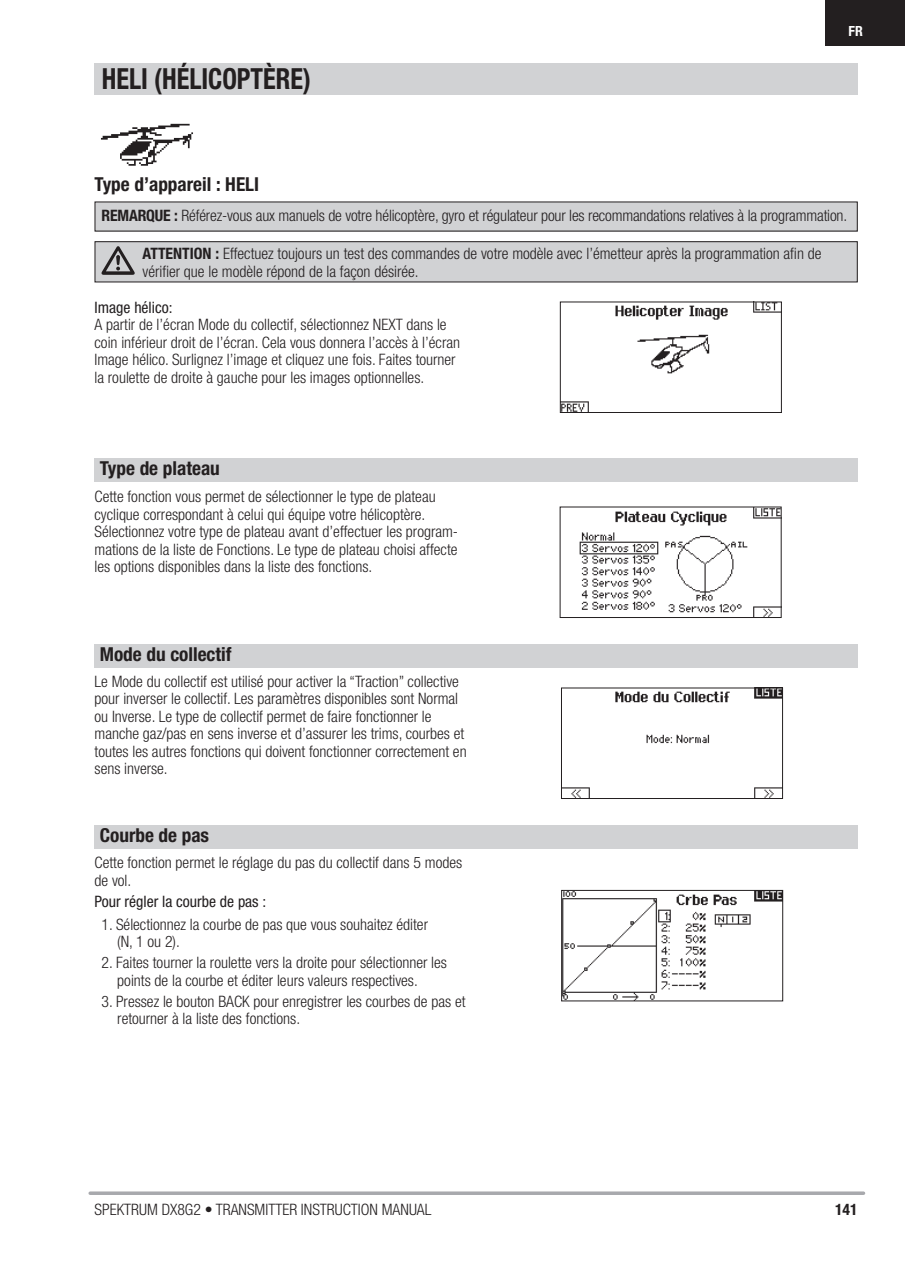
<style>
.page{position:relative;width:905px;height:1272px;background:#fff}
.page>*{position:absolute;margin:0;border:0;box-sizing:border-box;transform-origin:0 0}
.t1{font:700 condensed 29.05px "Helvetica Neue LT Std";color:#231f20;scale:.9 1}
.t2{font:700 condensed 19.25px "Helvetica Neue LT Std";color:#231f20}
.t3{font:300 condensed 15.75px/17.5px "Helvetica Neue LT Std";color:#231f20}
.t4{font:condensed 15.75px "Helvetica Neue LT Std";color:#231f20}
.t5{font:700 condensed 15.75px "Helvetica Neue LT Std";color:#231f20}
.t6{font:700 condensed 14px "Helvetica Neue LT Std";color:#fff}
.s1{font-weight:700}
</style>
<div class="page">
<svg style="left:90px;top:1191px;width:773px;height:4px;background:#b2b3b6"></svg>
<div style="left:825px;top:0;width:80px;height:45px;background:#231f20"></div>
<div style="left:95px;top:242px;width:762px;height:40px;background:#d1d2d4"></div>
<div style="left:94px;top:241px;width:763px;height:41px;border:1px solid #231f20"></div>
<div style="left:95px;top:202px;width:762px;height:29px;background:#d1d2d4"></div>
<img style="left:100px;top:123px;width:93px;height:43px">
<svg style="left:102px;top:246px;width:33px;height:29px"></svg>
<div style="left:94px;top:63px;width:763px;height:31px;background:#d1d2d4"></div>
<div style="left:94px;top:458px;width:763px;height:24px;background:#d1d2d4"></div>
<div style="left:94px;top:644px;width:763px;height:24px;background:#d1d2d4"></div>
<div style="left:94px;top:825px;width:763px;height:24px;background:#d1d2d4"></div>
<img style="left:562px;top:303px;width:217px;height:108px">
<div style="left:560px;top:301px;width:221px;height:112px;border:1px solid #231f20"></div>
<img style="left:579px;top:508px;width:200px;height:108px">
<div style="left:559px;top:506px;width:222px;height:112px;border:1px solid #231f20"></div>
<img style="left:563px;top:689px;width:218px;height:108px">
<div style="left:561px;top:687px;width:222px;height:112px;border:1px solid #231f20"></div>
<img style="left:563px;top:892px;width:218px;height:107px">
<div style="left:561px;top:890px;width:222px;height:111px;border:1px solid #231f20"></div>
<h1 class="t1" style="left:102px;top:61px;width:234px">HELI (HÉLICOPTÈRE)</h1>
<p class="t6" style="left:848px;top:23px;width:16px">FR</p>
<p class="t2" style="left:94px;top:172px;width:166px">Type d’appareil : HELI</p>
<p class="t3" style="left:102px;top:206px;width:747px"><span class="s1">REMARQUE :</span> Référez-vous aux manuels de votre hélicoptère, gyro et régulateur pour les recommandations relatives à la programmation.</p>
<p class="t3" style="left:143px;top:245px;width:680px"><span class="s1">ATTENTION :</span> Effectuez toujours un test des commandes de votre modèle avec l’émetteur après la programmation afin de vérifier que le modèle répond de la façon désirée.</p>
<p class="t4" style="left:94px;top:298px;width:79px">Image hélico:</p>
<p class="t3" style="left:94px;top:316px;width:367px">A partir de l’écran Mode du collectif, sélectionnez NEXT dans le coin inférieur droit de l’écran. Cela vous donnera l’accès à l’écran Image hélico. Surlignez l’image et cliquez une fois. Faites tourner la roulette de droite à gauche pour les images optionnelles.</p>
<p class="t2" style="left:100px;top:457px;width:122px">Type de plateau</p>
<p class="t3" style="left:94px;top:488px;width:365px">Cette fonction vous permet de sélectionner le type de plateau cyclique correspondant à celui qui équipe votre hélicoptère.<br>Sélectionnez votre type de plateau avant d’effectuer les program&shy;mations de la liste de Fonctions. Le type de plateau choisi affecte les options disponibles dans la liste des fonctions.</p>
<p class="t2" style="left:100px;top:643px;width:133px">Mode du collectif</p>
<p class="t3" style="left:94px;top:672px;width:373px">Le Mode du collectif est utilisé pour activer la “Traction” collective pour inverser le collectif. Les paramètres disponibles sont Normal ou Inverse. Le type de collectif permet de faire fonctionner le manche gaz/pas en sens inverse et d’assurer les trims, courbes et toutes les autres fonctions qui doivent fonctionner correctement en sens inverse.</p>
<p class="t2" style="left:100px;top:824px;width:111px">Courbe de pas</p>
<p class="t3" style="left:94px;top:854px;width:369px">Cette fonction permet le réglage du pas du collectif dans 5 modes de vol.</p>
<p class="t4" style="left:94px;top:892px;width:173px">Pour régler la courbe de pas :</p>
<p class="t3" style="left:117px;top:915px;width:312px;text-indent:-16px">1. Sélectionnez la courbe de pas que vous souhaitez éditer (N, 1 ou 2).</p>
<p class="t3" style="left:117px;top:954px;width:331px;text-indent:-16px">2. Faites tourner la roulette vers la droite pour sélectionner les points de la courbe et éditer leurs valeurs respectives.</p>
<p class="t3" style="left:117px;top:992px;width:350px;text-indent:-16px">3. Pressez le bouton BACK pour enregistrer les courbes de pas et retourner à la liste des fonctions.</p>
<p class="t3" style="left:94px;top:1200px;width:338px">SPEKTRUM DX8G2 • TRANSMITTER INSTRUCTION MANUAL</p>
<p class="t5" style="left:835px;top:1199px;width:24px">141</p>
</div>
